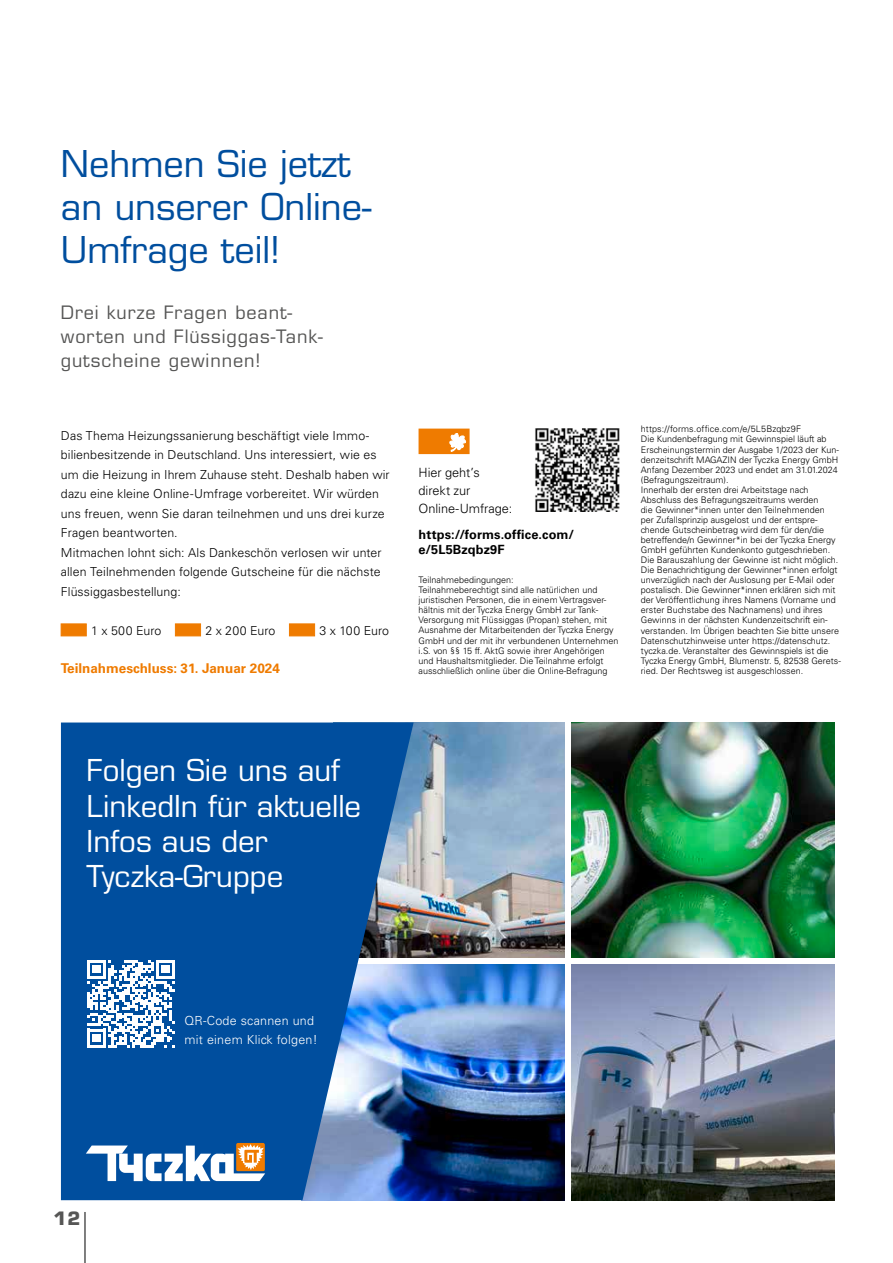
<style>
.page{position:relative;width:893px;height:1263px;background:#fff}
.page>*{position:absolute;margin:0;border:0;box-sizing:border-box;transform-origin:0 0}
.t1{font:36px/43.2px "Eurostile LT Std";color:#004e9e}
.t2{font:29.4px/35.2px "Eurostile LT Std";color:#fff}
.t3{font:18px/24px "Eurostile LT Std";letter-spacing:.05em;color:#565655}
.t4{font:700 18px "Eurostile LT Std";color:#565655}
.t5{font:700 13.5px "Univers LT Std";color:#ef7b00}
.t6{font:700 12.75px/15px "Univers LT Std";letter-spacing:.01em;color:#000}
.t7{font:300 12.75px/18px "Univers LT Std";letter-spacing:-.005em;color:#000}
.t8{font:300 12.45px/19.5px "Univers LT Std";letter-spacing:.02em;color:#fff}
.t9{font:300 12.3px/19.5px "Univers LT Std";letter-spacing:.005em;color:#000}
.t10{font:300 9px/10.1px "Univers LT Std";color:#000}
</style>
<div class="page">
<div style="left:419px;top:429px;width:51px;height:25px;background:#ef7b00"></div>
<svg style="left:449px;top:433px;width:17px;height:22px"></svg>
<div style="left:61px;top:624px;width:25px;height:12px;background:#ef7b00"></div>
<div style="left:175px;top:624px;width:26px;height:12px;background:#ef7b00"></div>
<div style="left:289px;top:624px;width:26px;height:12px;background:#ef7b00"></div>
<img style="left:572px;top:722px;width:263px;height:236px">
<img style="left:572px;top:964px;width:263px;height:236px">
<img style="left:414px;top:722px;width:151px;height:236px">
<img style="left:414px;top:964px;width:151px;height:236px">
<svg style="left:61px;top:722px;width:353px;height:478px;background:#175ca4"></svg>
<svg style="left:87px;top:960px;width:88px;height:87px"></svg>
<div style="left:236px;top:1143px;width:29px;height:28px;background:#ef7b00;border-radius:2px"></div>
<svg style="left:86px;top:1144px;width:179px;height:37px"></svg>
<img style="left:535px;top:428px;width:85px;height:83px">
<hr style="left:85px;top:1212px;width:1px;height:51px;background:#000">
<h1 class="t1" style="left:61px;top:142px;width:312px">Nehmen Sie jetzt an unserer Online-<br>Umfrage teil!</h1>
<h3 class="t3" style="left:61px;top:301px;width:263px">Drei kurze Fragen beant&shy;worten und Flüssiggas-Tank&shy;gutscheine gewinnen!</h3>
<p class="t9" style="left:61px;top:425px;width:330px">Das Thema Heizungssanierung beschäftigt viele Immo&shy;bilienbesitzende in Deutschland. Uns interessiert, wie es um die Heizung in Ihrem Zuhause steht. Deshalb haben wir dazu eine kleine Online-Umfrage vorbereitet. Wir würden uns freuen, wenn Sie daran teilnehmen und uns drei kurze Fragen beantworten.<br>Mitmachen lohnt sich: Als Dankeschön verlosen wir unter allen Teilnehmenden folgende Gutscheine für die nächste Flüssiggasbestellung:</p>
<h3 class="t9" style="left:91px;top:620px;width:72px">1 x 500 Euro</h3>
<h3 class="t9" style="left:205px;top:620px;width:72px">2 x 200 Euro</h3>
<h3 class="t9" style="left:319px;top:620px;width:71px">3 x 100 Euro</h3>
<h3 class="t5" style="left:61px;top:660px;width:220px">Teilnahmeschluss: 31. Januar 2024</h3>
<h3 class="t7" style="left:419px;top:464px;width:95px">Hier geht’s direkt zur<br>Online-Umfrage:</h3>
<h3 class="t6" style="left:419px;top:527px;width:157px">https://forms.office.com/ e/5L5Bzqbz9F</h3>
<p class="t10" style="left:419px;top:575px;width:201px">Teilnahmebedingungen:<br>Teilnahmeberechtigt sind alle natürlichen und juristischen Personen, die in einem Vertragsver&shy;hältnis mit der Tyczka Energy GmbH zur Tank-Versorgung mit Flüssiggas (Propan) stehen, mit Ausnahme der Mitarbeitenden der Tyczka Energy GmbH und der mit ihr verbundenen Unternehmen i.S. von §§ 15 ff. AktG sowie ihrer Angehörigen und Haushaltsmitglieder. Die Teilnahme erfolgt ausschließlich online über die Online-Befragung</p>
<p class="t10" style="left:641px;top:424px;width:201px">https://forms.office.com/e/5L5Bzqbz9F<br>Die Kundenbefragung mit Gewinnspiel läuft ab Erscheinungstermin der Ausgabe 1/2023 der Kun&shy;denzeitschrift MAGAZIN der Tyczka Energy GmbH Anfang Dezember 2023 und endet am 31.01.2024 (Befragungszeitraum).<br>Innerhalb der ersten drei Arbeitstage nach Abschluss des Befragungszeitraums werden<br>die Gewinner*innen unter den Teilnehmenden<br>per Zufallsprinzip ausgelost und der entspre&shy;chende Gutscheinbetrag wird dem für den/die betreffende/n Gewinner*in bei der Tyczka Energy GmbH geführten Kundenkonto gutgeschrieben.<br>Die Barauszahlung der Gewinne ist nicht möglich.<br>Die Benachrichtigung der Gewinner*innen erfolgt unverzüglich nach der Auslosung per E-Mail oder postalisch. Die Gewinner*innen erklären sich mit der Veröffentlichung ihres Namens (Vorname und erster Buchstabe des Nachnamens) und ihres Gewinns in der nächsten Kundenzeitschrift ein&shy;verstanden. Im Übrigen beachten Sie bitte unsere Datenschutzhinweise unter https://datenschutz. tyczka.de. Veranstalter des Gewinnspiels ist die Tyczka Energy GmbH, Blumenstr. 5, 82538 Gerets&shy;ried. Der Rechtsweg ist ausgeschlossen.</p>
<h2 class="t2" style="left:87px;top:753px;width:276px">Folgen Sie uns auf<br>LinkedIn für aktuelle<br>Infos aus der<br>Tyczka-Gruppe</h2>
<h3 class="t8" style="left:185px;top:1010px;width:135px">QR-Code scannen und mit einem Klick folgen!</h3>
<h3 class="t4" style="left:54px;top:1208px;width:29px">12</h3>
</div>
